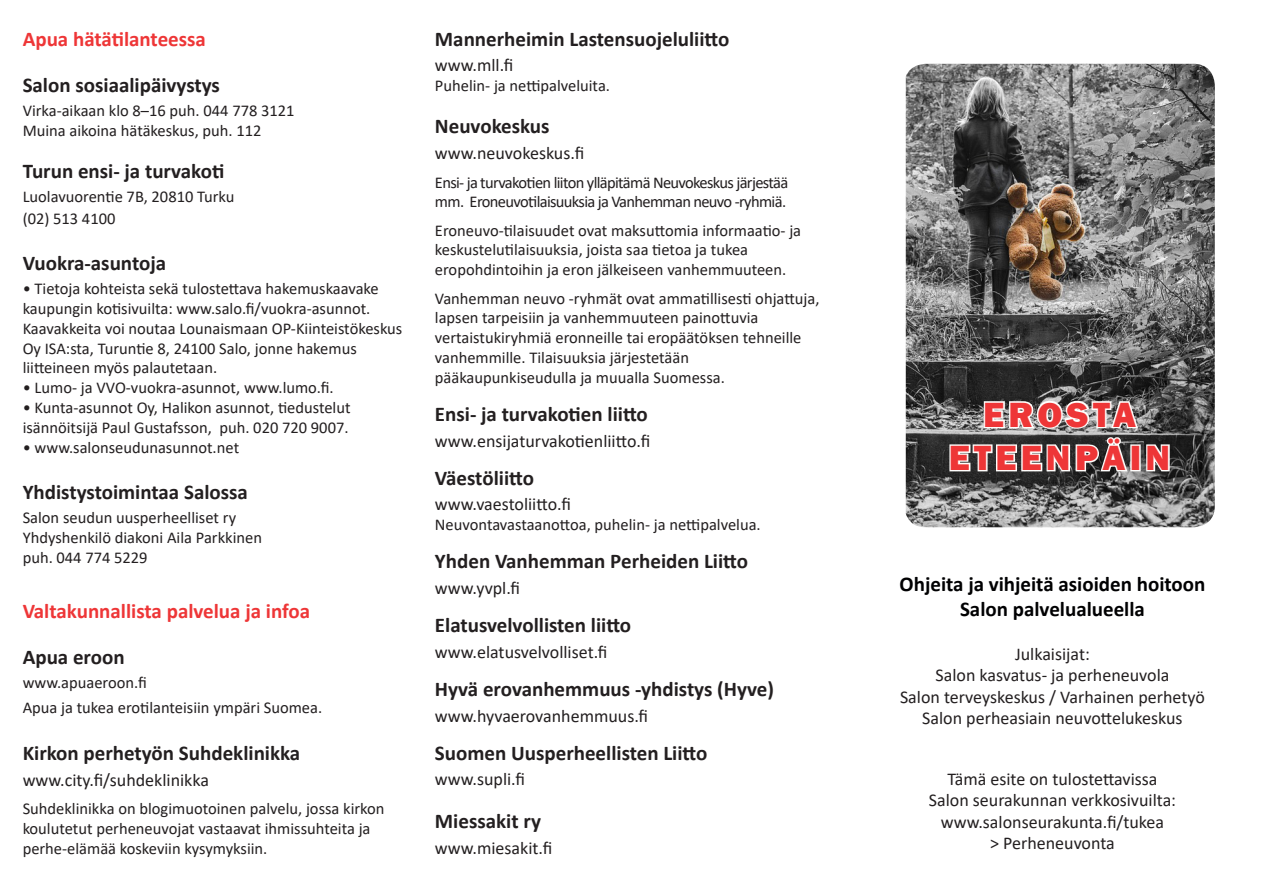
<style>
.page{position:relative;width:1263px;height:893px;background:#fff}
.page>*{position:absolute;margin:0;border:0;box-sizing:border-box;transform-origin:0 0}
.t1{font:800 36px/43.2px "Franklin Gothic";letter-spacing:.12em;color:#ee3637;text-align:center}
.t2{font:700 21px "Calibri";color:#231f20}
.t3{font:700 21px "Calibri";color:#000002}
.t4{font:700 21px "Calibri";color:#ee3637}
.t5{font:18px "Calibri";color:#231f20}
.t6{font:16.5px/19.8px "Calibri";color:#231f20}
.t7{font:16.5px "Calibri";letter-spacing:-.04em;color:#231f20}
</style>
<div class="page">
<img style="left:906px;top:64px;width:309px;height:463px">
<svg style="left:948px;top:399px;width:223px;height:85px"></svg>
<p class="t4" style="left:23px;top:24px;width:185px">Apua hätätilanteessa</p>
<p class="t2" style="left:23px;top:70px;width:199px">Salon sosiaalipäivystys</p>
<p class="t6" style="left:23px;top:100px;width:273px">Virka-aikaan klo 8–16 puh. 044 778 3121</p>
<p class="t6" style="left:23px;top:120px;width:240px">Muina aikoina hätäkeskus, puh. 112</p>
<p class="t2" style="left:23px;top:156px;width:203px">Turun ensi- ja turvakoti</p>
<p class="t6" style="left:23px;top:186px;width:213px">Luolavuorentie 7B, 20810 Turku</p>
<p class="t6" style="left:23px;top:208px;width:94px">(02) 513 4100</p>
<p class="t2" style="left:23px;top:248px;width:145px">Vuokra-asuntoja</p>
<p class="t6" style="left:23px;top:278px;width:358px">• Tietoja kohteista sekä tulostettava hakemuskaavake</p>
<p class="t6" style="left:23px;top:298px;width:349px">kaupungin kotisivuilta: www.salo.fi/vuokra-asunnot.</p>
<p class="t6" style="left:23px;top:318px;width:381px">Kaavakkeita voi noutaa Lounaismaan OP-Kiinteistökeskus<br>Oy ISA:sta, Turuntie 8, 24100 Salo, jonne hakemus</p>
<p class="t6" style="left:23px;top:358px;width:196px">liitteineen myös palautetaan.</p>
<p class="t6" style="left:23px;top:377px;width:313px">• Lumo- ja VVO-vuokra-asunnot, www.lumo.fi.</p>
<p class="t6" style="left:23px;top:397px;width:329px">• Kunta-asunnot Oy, Halikon asunnot, tiedustelut</p>
<p class="t6" style="left:23px;top:417px;width:327px">isännöitsijä Paul Gustafsson, puh. 020 720 9007.</p>
<p class="t6" style="left:23px;top:437px;width:218px">• www.salonseudunasunnot.net</p>
<p class="t2" style="left:23px;top:477px;width:227px">Yhdistystoimintaa Salossa</p>
<p class="t6" style="left:23px;top:507px;width:215px">Salon seudun uusperheelliset ry</p>
<p class="t6" style="left:23px;top:527px;width:241px">Yhdyshenkilö diakoni Aila Parkkinen</p>
<p class="t6" style="left:23px;top:547px;width:126px">puh. 044 774 5229</p>
<p class="t4" style="left:23px;top:596px;width:289px">Valtakunnallista palvelua ja infoa</p>
<p class="t2" style="left:23px;top:642px;width:104px">Apua eroon</p>
<p class="t6" style="left:23px;top:672px;width:126px">www.apuaeroon.fi</p>
<p class="t6" style="left:23px;top:698px;width:301px">Apua ja tukea erotilanteisiin ympäri Suomea.</p>
<p class="t2" style="left:23px;top:738px;width:279px">Kirkon perhetyön Suhdeklinikka</p>
<p class="t5" style="left:23px;top:767px;width:188px">www.city.fi/suhdeklinikka</p>
<p class="t6" style="left:23px;top:798px;width:363px">Suhdeklinikka on blogimuotoinen palvelu, jossa kirkon</p>
<p class="t6" style="left:23px;top:818px;width:349px">koulutetut perheneuvojat vastaavat ihmissuhteita ja</p>
<p class="t6" style="left:23px;top:838px;width:246px">perhe-elämää koskeviin kysymyksiin.</p>
<p class="t2" style="left:435px;top:24px;width:296px">Mannerheimin Lastensuojeluliitto</p>
<p class="t5" style="left:435px;top:53px;width:80px">www.mll.fi</p>
<p class="t6" style="left:435px;top:75px;width:177px">Puhelin- ja nettipalveluita.</p>
<p class="t2" style="left:435px;top:112px;width:116px">Neuvokeskus</p>
<p class="t5" style="left:435px;top:141px;width:151px">www.neuvokeskus.fi</p>
<p class="t7" style="left:435px;top:171px;width:355px">Ensi- ja turvakotien liiton ylläpitämä Neuvokeskus järjestää</p>
<p class="t7" style="left:435px;top:190px;width:353px">mm. Eroneuvotilaisuuksia ja Vanhemman neuvo -ryhmiä.</p>
<p class="t6" style="left:435px;top:220px;width:368px">Eroneuvo-tilaisuudet ovat maksuttomia informaatio- ja keskustelutilaisuuksia, joista saa tietoa ja tukea</p>
<p class="t6" style="left:435px;top:259px;width:353px">eropohdintoihin ja eron jälkeiseen vanhemmuuteen.</p>
<p class="t6" style="left:435px;top:288px;width:386px">Vanhemman neuvo -ryhmät ovat ammatillisesti ohjattuja, lapsen tarpeisiin ja vanhemmuuteen painottuvia</p>
<p class="t6" style="left:435px;top:327px;width:368px">vertaistukiryhmiä eronneille tai eropäätöksen tehneille vanhemmille. Tilaisuuksia järjestetään</p>
<p class="t6" style="left:435px;top:367px;width:291px">pääkaupunkiseudulla ja muualla Suomessa.</p>
<p class="t2" style="left:435px;top:399px;width:214px">Ensi- ja turvakotien liitto</p>
<p class="t5" style="left:435px;top:428px;width:217px">www.ensijaturvakotienliitto.fi</p>
<p class="t2" style="left:435px;top:463px;width:101px">Väestöliitto</p>
<p class="t5" style="left:435px;top:492px;width:137px">www.vaestoliitto.fi</p>
<p class="t6" style="left:435px;top:514px;width:327px">Neuvontavastaanottoa, puhelin- ja nettipalvelua.</p>
<p class="t2" style="left:435px;top:546px;width:315px">Yhden Vanhemman Perheiden Liitto</p>
<p class="t5" style="left:435px;top:575px;width:87px">www.yvpl.fi</p>
<p class="t2" style="left:435px;top:610px;width:198px">Elatusvelvollisten liitto</p>
<p class="t5" style="left:435px;top:639px;width:174px">www.elatusvelvolliset.fi</p>
<p class="t2" style="left:435px;top:674px;width:341px">Hyvä erovanhemmuus -yhdistys (Hyve)</p>
<p class="t5" style="left:435px;top:703px;width:215px">www.hyvaerovanhemmuus.fi</p>
<p class="t2" style="left:435px;top:738px;width:274px">Suomen Uusperheellisten Liitto</p>
<p class="t5" style="left:435px;top:767px;width:92px">www.supli.fi</p>
<p class="t2" style="left:435px;top:806px;width:107px">Miessakit ry</p>
<p class="t5" style="left:435px;top:835px;width:119px">www.miesakit.fi</p>
<p class="t1" style="left:949px;top:393px;width:223px">EROSTA<br>ETEENPÄIN</p>
<p class="t3" style="left:900px;top:569px;width:307px">Ohjeita ja vihjeitä asioiden hoitoon</p>
<p class="t3" style="left:960px;top:595px;width:186px">Salon palvelualueella</p>
<p class="t5" style="left:1015px;top:641px;width:76px">Julkaisijat:</p>
<p class="t5" style="left:935px;top:663px;width:235px">Salon kasvatus- ja perheneuvola</p>
<p class="t5" style="left:900px;top:684px;width:306px">Salon terveyskeskus / Varhainen perhetyö</p>
<p class="t5" style="left:922px;top:706px;width:262px">Salon perheasiain neuvottelukeskus</p>
<p class="t5" style="left:947px;top:766px;width:212px">Tämä esite on tulostettavissa</p>
<p class="t5" style="left:929px;top:788px;width:249px">Salon seurakunnan verkkosivuilta:</p>
<p class="t5" style="left:941px;top:809px;width:225px">www.salonseurakunta.fi/tukea</p>
<p class="t5" style="left:990px;top:831px;width:126px">&gt; Perheneuvonta</p>
</div>
